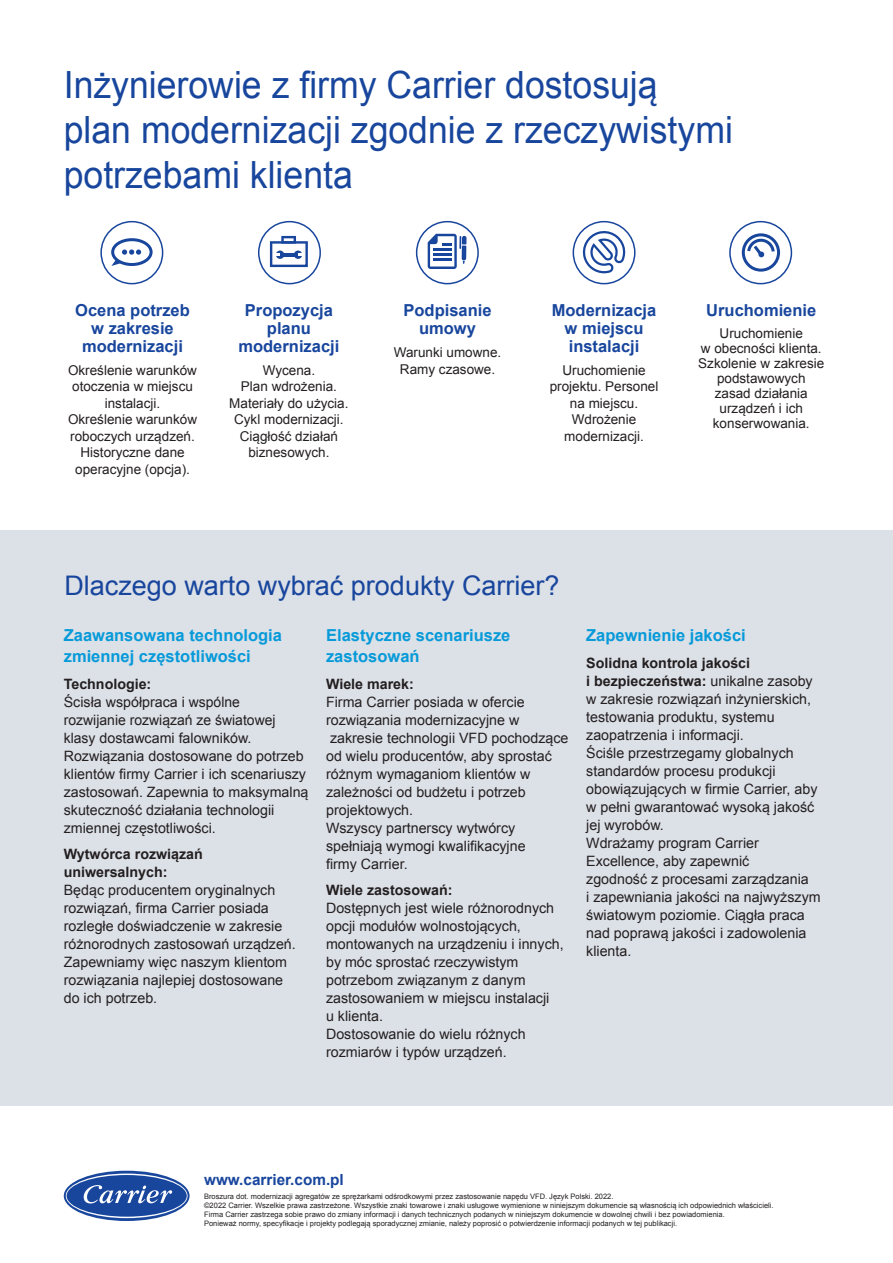
<style>
.page{position:relative;width:893px;height:1263px;background:#fff}
.page>*{position:absolute;margin:0;border:0;box-sizing:border-box;transform-origin:0 0}
.t1{font:37.5px/45px "Arial";color:#18469d;scale:.95 1}
.t2{font:27px "Arial";color:#18469d}
.t3{font:700 16.5px/17.9px "Arial";color:#18469d;text-align:center}
.t4{font:700 16.5px/21px "Arial";color:#069ad9}
.t5{font:700 15.3px "Arial";color:#18469d}
.t6{font:14.25px/18px "Arial";color:#231f20}
.t7{font:700 14.25px/18px "Arial";color:#231f20}
.t8{font:13.5px/16.5px "Arial";color:#231f20;text-align:center}
.t9{font:7.5px/9px "Arial";color:#231f20}
.s1{font-weight:700}
</style>
<div class="page">
<svg style="left:64px;top:1171px;width:126px;height:50px"></svg>
<svg style="left:66px;top:1173px;width:122px;height:45px"></svg>
<div style="left:0;top:530px;width:893px;height:576px;background:#dce0e7"></div>
<div style="left:573px;top:221px;width:62px;height:63px;border:2px solid #18469d;border-radius:50%"></div>
<div style="left:416px;top:221px;width:63px;height:63px;border:2px solid #18469d;border-radius:50%"></div>
<svg style="left:428px;top:234px;width:38px;height:35px"></svg>
<div style="left:100px;top:221px;width:63px;height:63px;border:2px solid #18469d;border-radius:50%"></div>
<svg style="left:111px;top:238px;width:42px;height:28px"></svg>
<div style="left:258px;top:221px;width:63px;height:63px;border:2px solid #18469d;border-radius:50%"></div>
<svg style="left:270px;top:236px;width:38px;height:31px"></svg>
<svg style="left:582px;top:230px;width:45px;height:44px"></svg>
<div style="left:729px;top:221px;width:63px;height:63px;border:2px solid #18469d;border-radius:50%"></div>
<div style="left:742px;top:233px;width:38px;height:39px;border:3px solid #18469d;border-radius:50%"></div>
<svg style="left:745px;top:237px;width:31px;height:22px"></svg>
<h1 class="t1" style="left:64px;top:63px;width:706px">Inżynierowie z firmy Carrier dostosują plan modernizacji zgodnie z rzeczywistymi potrzebami klienta</h1>
<p class="t3" style="left:75px;top:302px;width:116px">Ocena potrzeb w zakresie modernizacji</p>
<p class="t8" style="left:68px;top:362px;width:131px">Określenie warunków otoczenia w miejscu instalacji.<br>Określenie warunków roboczych urządzeń.<br>Historyczne dane operacyjne (opcja).</p>
<p class="t3" style="left:238px;top:302px;width:102px">Propozycja planu modernizacji</p>
<p class="t8" style="left:229px;top:362px;width:121px">Wycena.<br>Plan wdrożenia.<br>Materiały do użycia.<br>Cykl modernizacji.<br>Ciągłość działań biznesowych.</p>
<p class="t3" style="left:404px;top:302px;width:90px">Podpisanie umowy</p>
<p class="t8" style="left:394px;top:344px;width:109px">Warunki umowne.<br>Ramy czasowe.</p>
<p class="t3" style="left:552px;top:302px;width:106px">Modernizacja w miejscu instalacji</p>
<p class="t8" style="left:550px;top:362px;width:110px">Uruchomienie projektu. Personel na miejscu.<br>Wdrożenie modernizacji.</p>
<h2 class="t2" style="left:64px;top:568px;width:497px">Dlaczego warto wybrać produkty Carrier?</h2>
<p class="t3" style="left:706px;top:302px;width:112px">Uruchomienie</p>
<p class="t8" style="left:698px;top:326px;width:128px;line-height:15px">Uruchomienie<br>w obecności klienta.<br>Szkolenie w zakresie podstawowych zasad działania urządzeń i ich konserwowania.</p>
<p class="t4" style="left:64px;top:626px;width:220px">Zaawansowana technologia zmiennej częstotliwości</p>
<p class="t7" style="left:64px;top:675px;width:89px">Technologie:</p>
<p class="t6" style="left:64px;top:693px;width:246px">Ścisła współpraca i wspólne<br>rozwijanie rozwiązań ze światowej klasy dostawcami falowników.<br>Rozwiązania dostosowane do potrzeb klientów firmy Carrier i ich scenariuszy zastosowań. Zapewnia to maksymalną skuteczność działania technologii zmiennej częstotliwości.</p>
<p class="t7" style="left:64px;top:846px;width:141px">Wytwórca rozwiązań uniwersalnych:</p>
<p class="t6" style="left:64px;top:881px;width:234px">Będąc producentem oryginalnych rozwiązań, firma Carrier posiada rozległe doświadczenie w zakresie różnorodnych zastosowań urządzeń.<br>Zapewniamy więc naszym klientom rozwiązania najlepiej dostosowane do ich potrzeb.</p>
<p class="t4" style="left:326px;top:626px;width:186px">Elastyczne scenariusze zastosowań</p>
<p class="t7" style="left:326px;top:675px;width:89px">Wiele marek:</p>
<p class="t6" style="left:326px;top:693px;width:244px">Firma Carrier posiada w ofercie rozwiązania modernizacyjne w zakresie technologii VFD pochodzące od wielu producentów, aby sprostać różnym wymaganiom klientów w zależności od budżetu i potrzeb projektowych.<br>Wszyscy partnerscy wytwórcy spełniają wymogi kwalifikacyjne<br>firmy Carrier.</p>
<p class="t7" style="left:326px;top:882px;width:128px">Wiele zastosowań:</p>
<p class="t6" style="left:326px;top:899px;width:239px">Dostępnych jest wiele różnorodnych opcji modułów wolnostojących, montowanych na urządzeniu i innych, by móc sprostać rzeczywistym potrzebom związanym z danym zastosowaniem w miejscu instalacji<br>u klienta.<br>Dostosowanie do wielu różnych rozmiarów i typów urządzeń.</p>
<p class="t4" style="left:586px;top:626px;width:161px">Zapewnienie jakości</p>
<p class="t6" style="left:586px;top:654px;width:236px"><span class="s1">Solidna kontrola jakości<br>i bezpieczeństwa:</span> unikalne zasoby w zakresie rozwiązań inżynierskich, testowania produktu, systemu zaopatrzenia i informacji.<br>Ściśle przestrzegamy globalnych standardów procesu produkcji obowiązujących w firmie Carrier, aby w pełni gwarantować wysoką jakość jej wyrobów.<br>Wdrażamy program Carrier<br>Excellence, aby zapewnić<br>zgodność z procesami zarządzania<br>i zapewniania jakości na najwyższym światowym poziomie. Ciągła praca nad poprawą jakości i zadowolenia klienta.</p>
<p class="t5" style="left:204px;top:1169px;width:141px">www.carrier.com.pl</p>
<p class="t9" style="left:204px;top:1192px;width:571px">Broszura dot. modernizacji agregatów ze sprężarkami odśrodkowymi przez zastosowanie napędu VFD. Język Polski. 2022.<br>©2022 Carrier. Wszelkie prawa zastrzeżone. Wszystkie znaki towarowe i znaki usługowe wymienione w niniejszym dokumencie są własnością ich odpowiednich właścicieli.<br>Firma Carrier zastrzega sobie prawo do zmiany informacji i danych technicznych podanych w niniejszym dokumencie w dowolnej chwili i bez powiadomienia.<br>Ponieważ normy, specyfikacje i projekty podlegają sporadycznej zmianie, należy poprosić o potwierdzenie informacji podanych w tej publikacji.</p>
</div>
